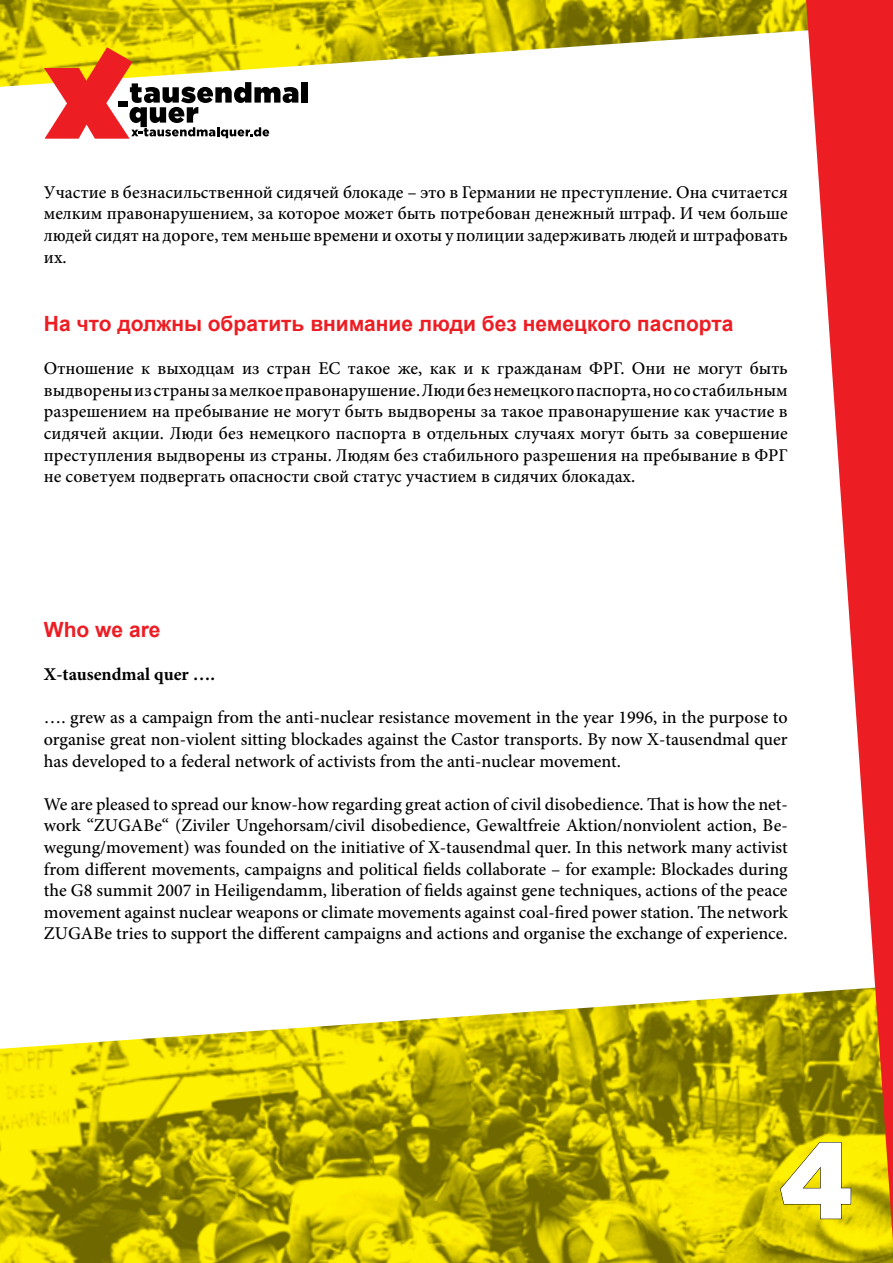
<style>
.page{position:relative;width:893px;height:1263px;background:#fff}
.page>*{position:absolute;margin:0;border:0;box-sizing:border-box;transform-origin:0 0}
.t1{font:900 108px "Gotham HTF";color:#fff}
.t2{font:700 21px "Arial";color:#ed1d24}
.t3{font:500 18px/21.6px "Minion Pro";color:#000;text-align:justify}
.t4{font:700 18px "Minion Pro";color:#000}
</style>
<div class="page">
<img style="left:0;top:0;width:806px;height:96px">
<img style="left:0;top:992px;width:893px;height:271px">
<svg style="left:806px;top:0;width:87px;height:1242px;fill:#ed1d24"></svg>
<svg style="left:780px;top:1142px;width:71px;height:77px;background:#ddcf00"></svg>
<div style="left:301px;top:82px;width:7px;height:21px;background:#000"></div>
<svg style="left:44px;top:47px;width:254px;height:92px"></svg>
<p class="t3" style="left:44px;top:181px;width:745px">Участие в безнасильственной сидячей блокаде – это в Германии не преступление. Она считается мелким правонарушением, за которое может быть потребован денежный штраф. И чем больше людей сидят на дороге, тем меньше времени и охоты у полиции задерживать людей и штрафовать их.</p>
<p class="t2" style="left:44px;top:310px;width:691px">На что должны обратить внимание люди без немецкого паспорта</p>
<p class="t3" style="left:44px;top:358px;width:745px">Отношение к выходцам из стран ЕС такое же, как и к гражданам ФРГ. Они не могут быть выдворены из страны за мелкое правонарушение. Люди без немецкого паспорта, но со стабильным разрешением на пребывание не могут быть выдворены за такое правонарушение как участие в сидячей акции. Люди без немецкого паспорта в отдельных случаях могут быть за совершение преступления выдворены из страны. Людям без стабильного разрешения на пребывание в ФРГ не советуем подвергать опасности свой статус участием в сидячих блокадах.</p>
<p class="t2" style="left:44px;top:616px;width:118px">Who we are</p>
<p class="t4" style="left:44px;top:662px;width:173px">X-tausendmal quer ….</p>
<p class="t3" style="left:44px;top:707px;width:745px">…. grew as a campaign from the anti-nuclear resistance movement in the year 1996, in the purpose to organise great non-violent sitting blockades against the Castor transports. By now X-tausendmal quer has developed to a federal network of activists from the anti-nuclear movement.</p>
<p class="t3" style="left:44px;top:793px;width:745px">We are pleased to spread our know-how regarding great action of civil disobedience. That is how the net&shy;work “ZUGABe“ (Ziviler Ungehorsam/civil disobedience, Gewaltfreie Aktion/nonviolent action, Be&shy;wegung/movement) was founded on the initiative of X-tausendmal quer. In this network many activist from different movements, campaigns and political fields collaborate – for example: Blockades during the G8 summit 2007 in Heiligendamm, liberation of fields against gene techniques, actions of the peace movement against nuclear weapons or climate movements against coal-fired power station. The network ZUGABe tries to support the different campaigns and actions and organise the exchange of experience.</p>
<h1 class="t1" style="left:779px;top:1118px;width:76px">4</h1>
</div>
